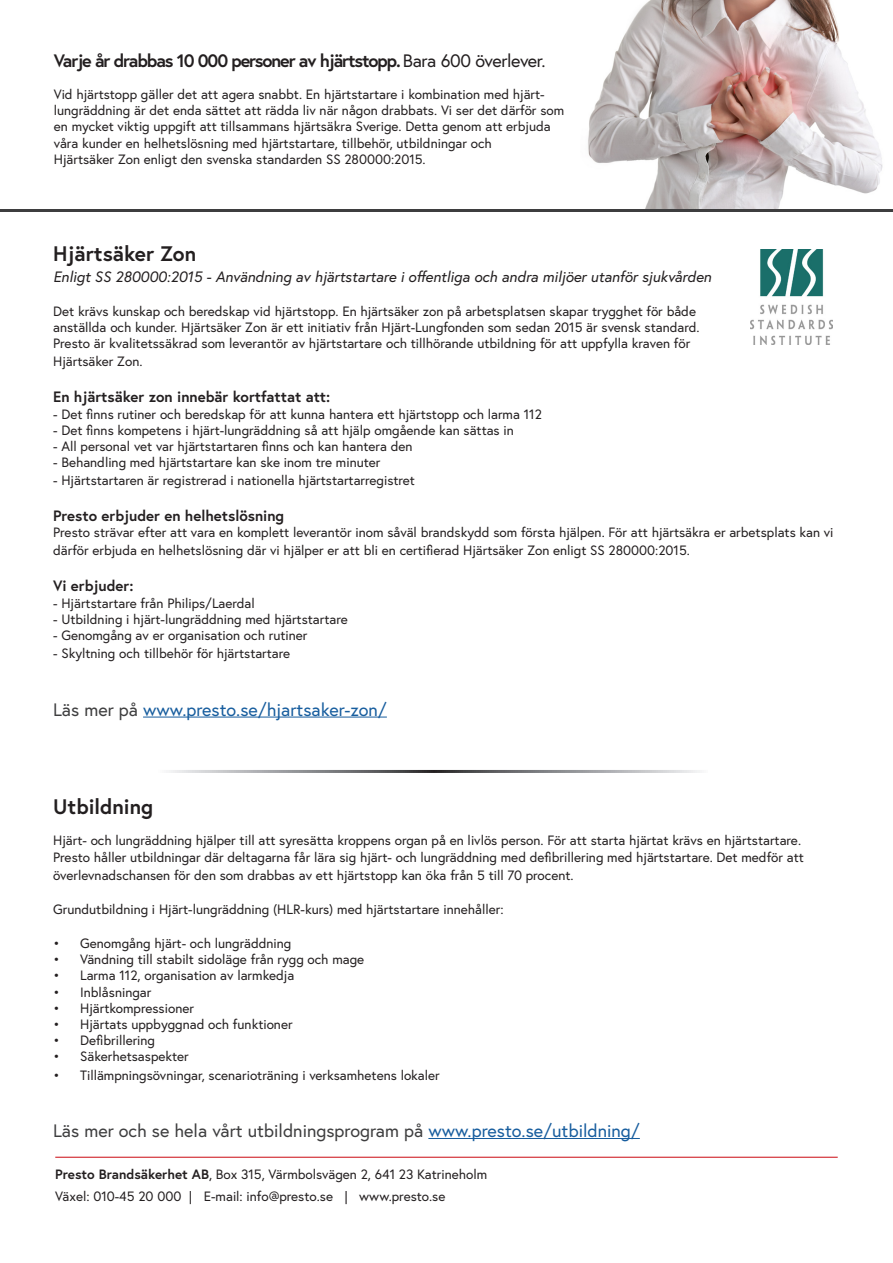
<style>
.page{position:relative;width:893px;height:1263px;background:#fff}
.page>*{position:absolute;margin:0;border:0;box-sizing:border-box;transform-origin:0 0}
.t1{font:700 21px "Europa";color:#231f20}
.t2{font:18px "Europa";color:#3e3e3f}
.t3{font:700 18px "Europa";letter-spacing:-.06em;color:#231f20}
.t4{font:18px "Europa";color:#175d9e}
.t5{font:italic 15px "Europa";color:#231f20}
.t6{font:700 15px "Europa";color:#231f20}
.t7{font:13.5px/16.2px "Europa";color:#231f20}
.s1{font-weight:400}
.s2{color:#3e3e3f}
.s3{color:#175d9e}
.s4{font-weight:700}
</style>
<div class="page">
<hr style="left:428px;top:1138px;width:212px;height:1px;background:#175d9e">
<hr style="left:143px;top:717px;width:244px;height:1px;background:#175d9e">
<div style="left:574px;top:0;width:319px;height:211px;background:#fff;opacity:.3"></div>
<img style="left:751px;top:249px;width:81px;height:96px">
<hr style="left:55px;top:1157px;width:783px;height:1px;background:#d1232a">
<hr style="left:0;top:209px;width:893px;height:2px;background:#3e3e3f">
<p class="t3" style="left:54px;top:48px;width:493px">Varje år drabbas 10 000 personer av hjärtstopp. <span class="s1">Bara 600 överlever.</span></p>
<p class="t7" style="left:54px;top:86px;width:512px">Vid hjärtstopp gäller det att agera snabbt. En hjärtstartare i kombination med hjärt&shy;lungräddning är det enda sättet att rädda liv när någon drabbats. Vi ser det därför som en mycket viktig uppgift att tillsammans hjärtsäkra Sverige. Detta genom att erbjuda våra kunder en helhetslösning med hjärtstartare, tillbehör, utbildningar och<br>Hjärtsäker Zon enligt den svenska standarden SS 280000:2015.</p>
<p class="t1" style="left:53px;top:239px;width:145px">Hjärtsäker Zon</p>
<p class="t5" style="left:53px;top:267px;width:660px">Enligt SS 280000:2015 - Användning av hjärtstartare i offentliga och andra miljöer utanför sjukvården</p>
<p class="t7" style="left:53px;top:303px;width:648px">Det krävs kunskap och beredskap vid hjärtstopp. En hjärtsäker zon på arbetsplatsen skapar trygghet för både anställda och kunder. Hjärtsäker Zon är ett initiativ från Hjärt-Lungfonden som sedan 2015 är svensk standard.<br>Presto är kvalitetssäkrad som leverantör av hjärtstartare och tillhörande utbildning för att uppfylla kraven för</p>
<p class="t7" style="left:53px;top:353px;width:91px">Hjärtsäker Zon.</p>
<p class="t6" style="left:53px;top:387px;width:279px">En hjärtsäker zon innebär kortfattat att:</p>
<p class="t7" style="left:53px;top:406px;width:490px">- Det finns rutiner och beredskap för att kunna hantera ett hjärtstopp och larma 112</p>
<p class="t7" style="left:53px;top:422px;width:462px">- Det finns kompetens i hjärt-lungräddning så att hjälp omgående kan sättas in</p>
<p class="t7" style="left:53px;top:438px;width:361px">- All personal vet var hjärtstartaren finns och kan hantera den</p>
<p class="t7" style="left:53px;top:454px;width:329px">- Behandling med hjärtstartare kan ske inom tre minuter</p>
<p class="t7" style="left:53px;top:472px;width:363px">- Hjärtstartaren är registrerad i nationella hjärtstartarregistret</p>
<p class="t6" style="left:53px;top:506px;width:233px">Presto erbjuder en helhetslösning</p>
<p class="t7" style="left:53px;top:523px;width:782px;line-height:18px">Presto strävar efter att vara en komplett leverantör inom såväl brandskydd som första hjälpen. För att hjärtsäkra er arbetsplats kan vi därför erbjuda en helhetslösning där vi hjälper er att bli en certifierad Hjärtsäker Zon enligt SS 280000:2015.</p>
<p class="t6" style="left:53px;top:576px;width:82px">Vi erbjuder:</p>
<p class="t7" style="left:53px;top:595px;width:203px">- Hjärtstartare från Philips/Laerdal</p>
<p class="t7" style="left:53px;top:611px;width:296px">- Utbildning i hjärt-lungräddning med hjärtstartare</p>
<p class="t7" style="left:53px;top:627px;width:256px">- Genomgång av er organisation och rutiner</p>
<p class="t7" style="left:53px;top:645px;width:239px">- Skyltning och tillbehör för hjärtstartare</p>
<p class="t4" style="left:53px;top:698px;width:335px"><span class="s2">Läs mer på</span> www.presto.se/hjartsaker-zon/</p>
<p class="t1" style="left:53px;top:792px;width:102px">Utbildning</p>
<p class="t7" style="left:53px;top:832px;width:749px">Hjärt- och lungräddning hjälper till att syresätta kroppens organ på en livlös person. För att starta hjärtat krävs en hjärtstartare.</p>
<p class="t7" style="left:53px;top:848px;width:752px;line-height:18px">Presto håller utbildningar där deltagarna får lära sig hjärt- och lungräddning med defibrillering med hjärtstartare. Det medför att överlevnadschansen för den som drabbas av ett hjärtstopp kan öka från 5 till 70 procent.</p>
<p class="t7" style="left:53px;top:901px;width:452px">Grundutbildning i Hjärt-lungräddning (HLR-kurs) med hjärtstartare innehåller:</p>
<p class="t7" style="left:53px;top:935px;width:240px">• Genomgång hjärt- och lungräddning</p>
<p class="t7" style="left:53px;top:951px;width:313px">• Vändning till stabilt sidoläge från rygg och mage</p>
<p class="t7" style="left:53px;top:967px;width:243px">• Larma 112, organisation av larmkedja</p>
<p class="t7" style="left:53px;top:983px;width:100px">• Inblåsningar</p>
<p class="t7" style="left:53px;top:1000px;width:142px">• Hjärtkompressioner</p>
<p class="t7" style="left:53px;top:1016px;width:241px">• Hjärtats uppbyggnad och funktioner</p>
<p class="t7" style="left:53px;top:1032px;width:103px">• Defibrillering</p>
<p class="t7" style="left:53px;top:1048px;width:137px">• Säkerhetsaspekter</p>
<p class="t7" style="left:53px;top:1066px;width:388px">• Tillämpningsövningar, scenarioträning i verksamhetens lokaler</p>
<p class="t2" style="left:53px;top:1119px;width:588px">Läs mer och se hela vårt utbildningsprogram på <span class="s3">www.presto.se/utbildning/</span></p>
<p class="t7" style="left:55px;top:1166px;width:433px"><span class="s4">Presto Brandsäkerhet AB</span>, Box 315, Värmbolsvägen 2, 641 23 Katrineholm</p>
<p class="t7" style="left:55px;top:1188px;width:392px">Växel: 010-45 20 000 | E-mail: info@presto.se | www.presto.se</p>
</div>
